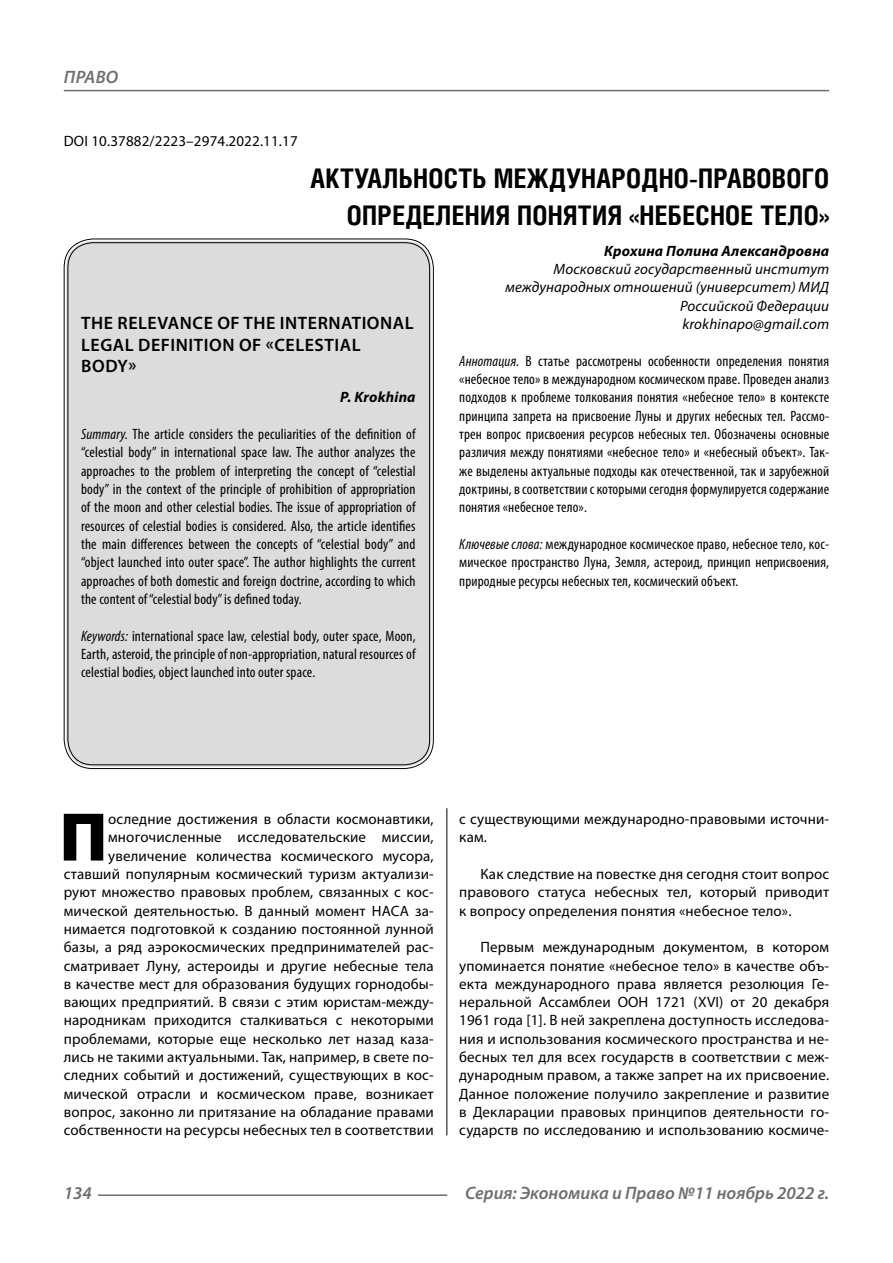
<style>
.page{position:relative;width:893px;height:1263px;background:#fff}
.page>*{position:absolute;margin:0;border:0;box-sizing:border-box;transform-origin:0 0}
.Bukvica{font:900 69.3px "Myriad Pro";color:#000}
.Header{font:700 27px/37.5px "Helios Cond C";letter-spacing:.01em;color:#000;text-align:right}
.Header-eng{font:600 18px/21.6px "Myriad Pro";letter-spacing:.03em;color:#000}
.t1{font:italic 600 18px "Myriad Pro";color:#6e6e6e}
.Bukvica-2{font:15px/18.3px "Myriad Pro";letter-spacing:.01em;color:#000;text-align:right}
.Annotation-eng{font:condensed 15px/18.3px "Myriad Pro";letter-spacing:.01em;color:#000;text-align:justify}
.Annotation-rus{font:condensed 15px/18.3px "Myriad Pro";letter-spacing:.01em;color:#000;text-align:justify}
.Normal{font:15px/18.3px "Myriad Pro";letter-spacing:.01em;color:#000;text-align:justify}
.Author-doc{font:italic 15px/18.3px "Myriad Pro";letter-spacing:.01em;color:#000;text-align:right}
.DOI{font:15px "Myriad Pro";letter-spacing:.01em;color:#000}
.Author{font:italic 700 15px "Myriad Pro";letter-spacing:.01em;color:#000}
.Author-email{font:italic 15px "Myriad Pro";letter-spacing:.01em;color:#000}
.Author-eng{font:italic 700 15px "Myriad Pro";letter-spacing:.01em;color:#000}
.s1{font-style:italic}
</style>
<div class="page">
<hr style="left:446px;top:787px;width:1px;height:348px;background:#000">
<div style="left:66px;top:241px;width:365px;height:526px;background:#dcdcdc;border-radius:27px"></div>
<hr style="left:98px;top:1194px;width:349px;height:2px;background:#6e6e6e">
<hr style="left:64px;top:90px;width:765px;height:1px;background:#6e6e6e">
<p class="t1" style="left:64px;top:66px;width:24px">Право</p>
<p class="DOI" style="left:64px;top:132px;width:235px">DOI 10.37882/2223–2974.2022.11.17</p>
<p class="Header" style="left:311px;top:159px;width:520px">АКТУАЛЬНОСТЬ МЕЖДУНАРОДНО-ПРАВОВОГО<br>ОПРЕДЕЛЕНИЯ ПОНЯТИЯ «НЕБЕСНОЕ ТЕЛО»</p>
<p class="Author" style="left:604px;top:241px;width:226px">Крохина Полина Александровна</p>
<p class="Author-doc" style="left:505px;top:260px;width:326px">Московский государственный институт международных отношений (университет) МИД<br>Российской Федерации</p>
<p class="Author-email" style="left:682px;top:315px;width:148px">krokhinapo@gmail.com</p>
<p class="Annotation-rus" style="left:459px;top:351px;width:371px"><span class="s1">Аннотация.</span> В статье рассмотрены особенности определения понятия «небесное тело» в международном космическом праве. Проведен анализ подходов к проблеме толкования понятия «небесное тело» в контексте принципа запрета на присвоение Луны и других небесных тел. Рассмо‑ трен вопрос присвоения ресурсов небесных тел. Обозначены основные различия между понятиями «небесное тело» и «небесный объект». Так‑ же выделены актуальные подходы как отечественной, так и зарубежной доктрины, в соответствии с которыми сегодня формулируется содержание понятия «небесное тело».</p>
<p class="Annotation-rus" style="left:459px;top:535px;width:371px"><span class="s1">Ключевые слова:</span> международное космическое право, небесное тело, кос‑ мическое пространство Луна, Земля, астероид, принцип неприсвоения, природные ресурсы небесных тел, космический объект.</p>
<p class="Header-eng" style="left:81px;top:312px;width:334px">THE RELEVANCE OF THE INTERNATIONAL<br>LEGAL DEFINITION OF «CELESTIAL<br>BODY»</p>
<p class="Author-eng" style="left:340px;top:388px;width:77px">P. Krokhina</p>
<p class="Annotation-eng" style="left:81px;top:425px;width:336px"><span class="s1">Summary.</span> The article considers the peculiarities of the definition of “celestial body” in international space law. The author analyzes the approaches to the problem of interpreting the concept of “celestial body” in the context of the principle of prohibition of appropriation of the moon and other celestial bodies. The issue of appropriation of resources of celestial bodies is considered. Also, the article identifies the main differences between the concepts of “celestial body” and “object launched into outer space”. The author highlights the current approaches of both domestic and foreign doctrine, according to which the content of “celestial body” is defined today.</p>
<p class="Annotation-eng" style="left:81px;top:626px;width:336px"><span class="s1">Keywords:</span> international space law, celestial body, outer space, Moon, Earth, asteroid, the principle of non-appropriation, natural resources of celestial bodies, object launched into outer space.</p>
<p class="Bukvica-2" style="left:64px;top:809px;width:371px">оследние достижения в области космонавтики, многочисленные исследовательские миссии, увеличение количества космического мусора, ставший популярным космический туризм актуализи&shy;руют множество правовых проблем, связанных с кос&shy;мической деятельностью. В данный момент НАСА за&shy;нимается подготовкой к созданию постоянной лунной базы, а ряд аэрокосмических предпринимателей рас&shy;сматривает Луну, астероиды и другие небесные тела в качестве мест для образования будущих горнодобы&shy;вающих предприятий. В связи с этим юристам-между&shy;народникам приходится сталкиваться с некоторыми проблемами, которые еще несколько лет назад каза&shy;лись не такими актуальными. Так, например, в свете по&shy;следних событий и достижений, существующих в кос&shy;мической отрасли и космическом праве, возникает вопрос, законно ли притязание на обладание правами собственности на ресурсы небесных тел в соответствии</p>
<p class="Bukvica-2" style="left:459px;top:809px;width:371px;text-align:left">с существующими международно-правовыми источни&shy;кам.</p>
<p class="Bukvica" style="left:59px;top:791px;width:50px">П</p>
<p class="Normal" style="left:459px;top:864px;width:371px;text-indent:21px">Как следствие на повестке дня сегодня стоит вопрос правового статуса небесных тел, который приводит к вопросу определения понятия «небесное тело».</p>
<p class="Normal" style="left:459px;top:938px;width:371px;text-indent:21px">Первым международным документом, в котором упоминается понятие «небесное тело» в качестве объ&shy;екта международного права является резолюция Ге&shy;неральной Ассамблеи ООН 1721 (XVI) от 20 декабря 1961 года [1]. В ней закреплена доступность исследова&shy;ния и использования космического пространства и не&shy;бесных тел для всех государств в соответствии с меж&shy;дународным правом, а также запрет на их присвоение.<br>Данное положение получило закрепление и развитие в Декларации правовых принципов деятельности го&shy;сударств по исследованию и использованию космиче-</p>
<p class="t1" style="left:64px;top:1182px;width:30px">134</p>
<p class="t1" style="left:465px;top:1182px;width:366px">Серия: Экономика и Право №11 ноябрь 2022 г.</p>
</div>
